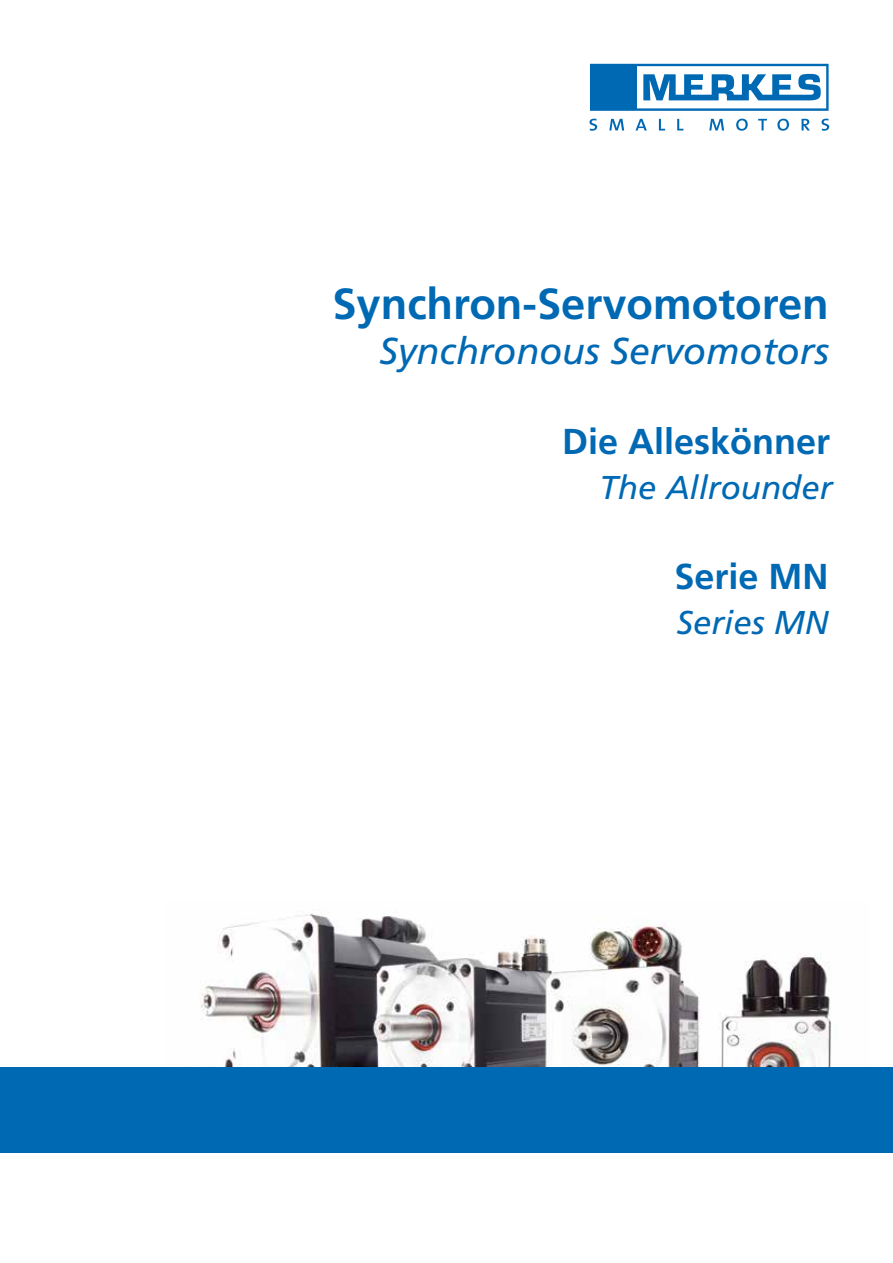
<style>
.page{position:relative;width:893px;height:1263px;background:#fff}
.page>*{position:absolute;margin:0;border:0;box-sizing:border-box;transform-origin:0 0}
.t1{font:700 43.5px "Frutiger";color:#0069b4}
.t2{font:italic 37.5px "Frutiger";color:#0069b4}
.t3{font:700 36px "Frutiger";color:#0069b4}
.t4{font:italic 33px "Frutiger";color:#0069b4}
</style>
<div class="page">
<img style="left:201px;top:913px;width:630px;height:154px">
<svg style="left:589px;top:119px;width:8px;height:12px"></svg>
<svg style="left:609px;top:119px;width:15px;height:11px"></svg>
<svg style="left:635px;top:119px;width:12px;height:11px"></svg>
<svg style="left:659px;top:119px;width:6px;height:11px"></svg>
<svg style="left:677px;top:119px;width:6px;height:11px"></svg>
<svg style="left:709px;top:119px;width:15px;height:11px"></svg>
<svg style="left:736px;top:119px;width:12px;height:12px"></svg>
<svg style="left:758px;top:119px;width:9px;height:11px"></svg>
<svg style="left:777px;top:119px;width:12px;height:12px"></svg>
<svg style="left:802px;top:119px;width:8px;height:11px"></svg>
<svg style="left:821px;top:119px;width:8px;height:12px"></svg>
<svg style="left:590px;top:64px;width:239px;height:47px"></svg>
<div style="left:0;top:1067px;width:893px;height:85px;background:#0069b4"></div>
<p class="t1" style="left:332px;top:278px;width:498px">Synchron-Servomotoren</p>
<p class="t2" style="left:379px;top:329px;width:452px">Synchronous Servomotors</p>
<p class="t3" style="left:562px;top:420px;width:270px">Die Alleskönner</p>
<p class="t4" style="left:600px;top:468px;width:234px">The Allrounder</p>
<p class="t3" style="left:674px;top:555px;width:156px">Serie MN</p>
<p class="t4" style="left:676px;top:603px;width:154px">Series MN</p>
</div>
